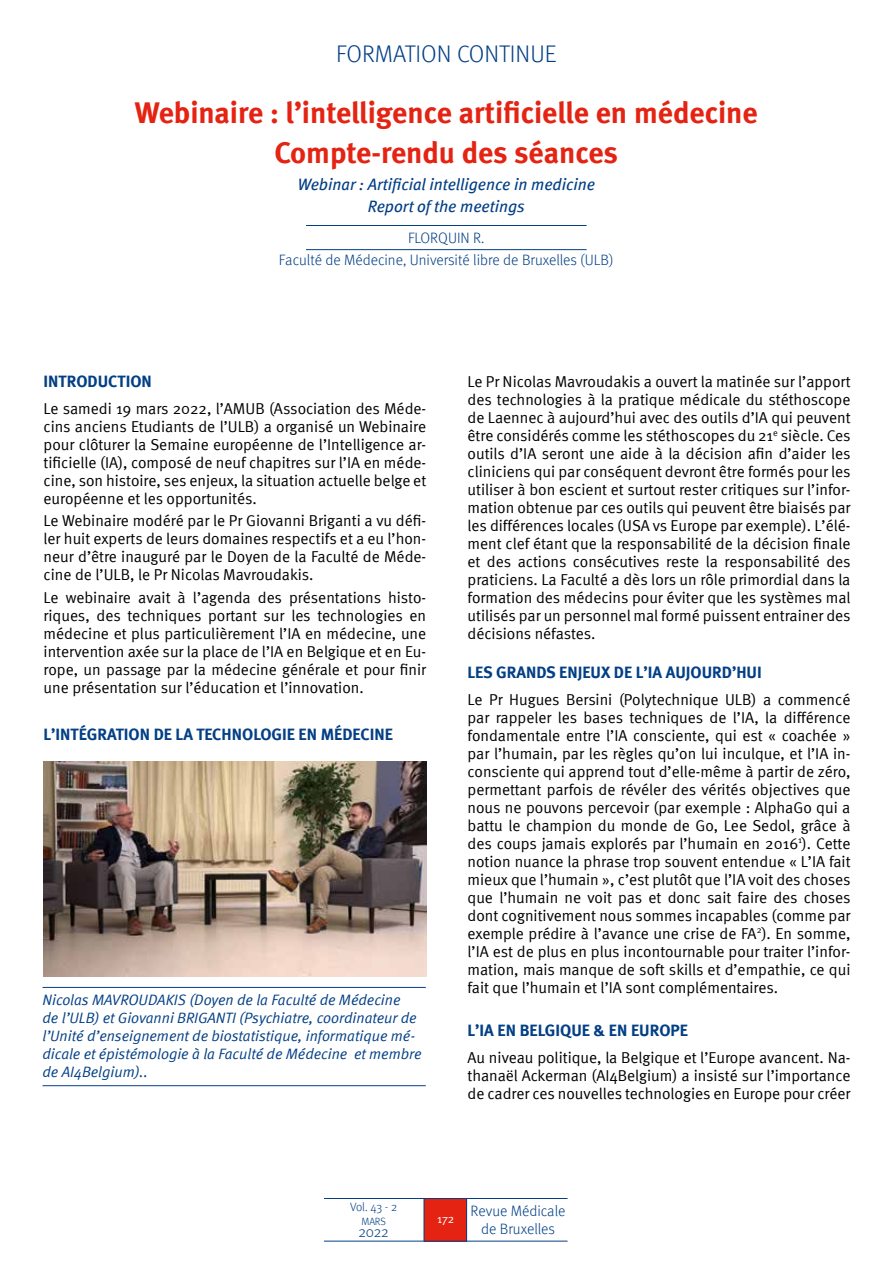
<style>
.page{position:relative;width:893px;height:1263px;background:#fff}
.page>*{position:absolute;margin:0;border:0;box-sizing:border-box;transform-origin:0 0}
.t1{font:700 30px/40.2px "Meta";color:#e42313;text-align:center}
.t2{font:300 24px "Meta";color:#033f85}
.t3{font:700 16.5px "Meta";color:#033f85}
.t4{font:italic 16.5px/22.2px "Meta";color:#033f85;text-align:center}
.t5{font:15.75px/18px "Meta Normal";color:#000;text-align:justify}
.t6{font:italic 15px/18px "Meta Normal";color:#033f85}
.t7{font:300 15px/18px "Meta";color:#033f85;text-align:center}
.t8{font:300 15px "Meta";color:#033f85}
.t9{font:300 12px "Meta";color:#033f85}
.t10{font:12px "Meta Normal";color:#fff}
.t11{font:300 10.5px "Meta";color:#033f85}
.s1{font-style:inherit}
</style>
<div class="page">
<div style="left:424px;top:1198px;width:43px;height:43px;background:#e42313"></div>
<hr style="left:324px;top:1241px;width:244px;height:1px;background:#033f85">
<hr style="left:466px;top:1198px;width:1px;height:43px;background:#033f85">
<hr style="left:424px;top:1198px;width:1px;height:43px;background:#033f85">
<hr style="left:324px;top:1198px;width:244px;height:1px;background:#033f85">
<hr style="left:306px;top:225px;width:281px;height:1px;background:#033f85">
<hr style="left:306px;top:249px;width:281px;height:1px;background:#033f85">
<img style="left:44px;top:761px;width:382px;height:215px">
<hr style="left:43px;top:987px;width:383px;height:1px;background:#033f85">
<hr style="left:43px;top:1085px;width:383px;height:1px;background:#033f85">
<h2 class="t2" style="left:336px;top:40px;width:222px">FORMATION CONTINUE</h2>
<h1 class="t1" style="left:135px;top:92px;width:624px">Webinaire : l’intelligence artificielle en médecine<br>Compte-rendu des séances</h1>
<p class="t4" style="left:298px;top:173px;width:299px">Webinar : Artificial intelligence in medicine<br>Report of the meetings</p>
<p class="t7" style="left:279px;top:226px;width:336px;line-height:22.2px">FLORQUIN R.<br>Faculté de Médecine, Université libre de Bruxelles (ULB)</p>
<p class="t3" style="left:44px;top:372px;width:110px">INTRODUCTION</p>
<p class="t5" style="left:44px;top:399px;width:384px">Le samedi 19 mars 2022, l’AMUB (Association des Méde&shy;cins anciens Etudiants de l’ULB) a organisé un Webinaire pour clôturer la Semaine européenne de l’Intelligence ar&shy;tificielle (IA), composé de neuf chapitres sur l’IA en méde&shy;cine, son histoire, ses enjeux, la situation actuelle belge et européenne et les opportunités.</p>
<p class="t5" style="left:44px;top:512px;width:384px">Le Webinaire modéré par le Pr Giovanni Briganti a vu défi&shy;ler huit experts de leurs domaines respectifs et a eu l’hon&shy;neur d’être inauguré par le Doyen de la Faculté de Méde&shy;cine de l’ULB, le Pr Nicolas Mavroudakis.</p>
<p class="t5" style="left:44px;top:588px;width:384px">Le webinaire avait à l’agenda des présentations histo&shy;riques, des techniques portant sur les technologies en médecine et plus particulièrement l’IA en médecine, une intervention axée sur la place de l’IA en Belgique et en Eu&shy;rope, un passage par la médecine générale et pour finir une présentation sur l’éducation et l’innovation.</p>
<p class="t3" style="left:44px;top:725px;width:351px">L’INTÉGRATION DE LA TECHNOLOGIE EN MÉDECINE</p>
<p class="t6" style="left:43px;top:990px;width:381px">Nicolas MAVROUDAKIS (Doyen de la Faculté de Médecine<br>de l’ULB) et Giovanni BRIGANTI (Psychiatre, coordinateur de l’Unité d’enseignement de biostatistique, informatique mé&shy;dicale et épistémologie à la Faculté de Médecine et membre de AI4Belgium)..</p>
<p class="t5" style="left:468px;top:372px;width:385px">Le Pr Nicolas Mavroudakis a ouvert la matinée sur l’apport des technologies à la pratique médicale du stéthoscope de Laennec à aujourd’hui avec des outils d’IA qui peuvent être considérés comme les stéthoscopes du 21<sup>e</sup> siècle. Ces outils d’IA seront une aide à la décision afin d’aider les cliniciens qui par conséquent devront être formés pour les utiliser à bon escient et surtout rester critiques sur l’infor&shy;mation obtenue par ces outils qui peuvent être biaisés par les différences locales (USA vs Europe par exemple). L’élé&shy;ment clef étant que la responsabilité de la décision finale et des actions consécutives reste la responsabilité des praticiens. La Faculté a dès lors un rôle primordial dans la formation des médecins pour éviter que les systèmes mal utilisés par un personnel mal formé puissent entrainer des décisions néfastes.</p>
<p class="t3" style="left:468px;top:662px;width:296px">LES GRANDS ENJEUX DE L’IA AUJOURD’HUI</p>
<p class="t5" style="left:468px;top:690px;width:385px">Le Pr Hugues Bersini (Polytechnique ULB) a commencé par rappeler les bases techniques de l’IA, la différence fondamentale entre l’IA consciente, qui est « coachée » par l’humain, par les règles qu’on lui inculque, et l’IA in&shy;consciente qui apprend tout d’elle-même à partir de zéro, permettant parfois de révéler des vérités objectives que nous ne pouvons percevoir (par exemple : AlphaGo qui a battu le champion du monde de Go, Lee Sedol, grâce à des coups jamais explorés par l’humain en 2016<sup>1</sup>). Cette notion nuance la phrase trop souvent entendue « L’IA fait mieux que l’humain », c’est plutôt que l’IA voit des choses que l’humain ne voit pas et donc sait faire des choses dont cognitivement nous sommes incapables (comme par exemple prédire à l’avance une crise de FA<sup>2</sup>). En somme, l’IA est de plus en plus incontournable pour traiter l’infor&shy;mation, mais manque de soft skills et d’empathie, ce qui fait que l’humain et l’IA sont complémentaires.</p>
<p class="t3" style="left:468px;top:1020px;width:222px">L’IA EN BELGIQUE &amp; EN EUROPE</p>
<p class="t5" style="left:468px;top:1048px;width:384px">Au niveau politique, la Belgique et l’Europe avancent. Na&shy;thanaël Ackerman (AI4Belgium) a insisté sur l’importance de cadrer ces nouvelles technologies en Europe pour créer</p>
<p class="t9" style="left:350px;top:1200px;width:49px">Vol. 43 - 2</p>
<p class="t7" style="left:471px;top:1201px;width:96px"><span class="s1">R</span>evue Médicale de Bruxelles</p>
<p class="t10" style="left:437px;top:1211px;width:19px">172</p>
<p class="t11" style="left:362px;top:1216px;width:26px">MARS</p>
<p class="t8" style="left:358px;top:1224px;width:32px">2022</p>
</div>
